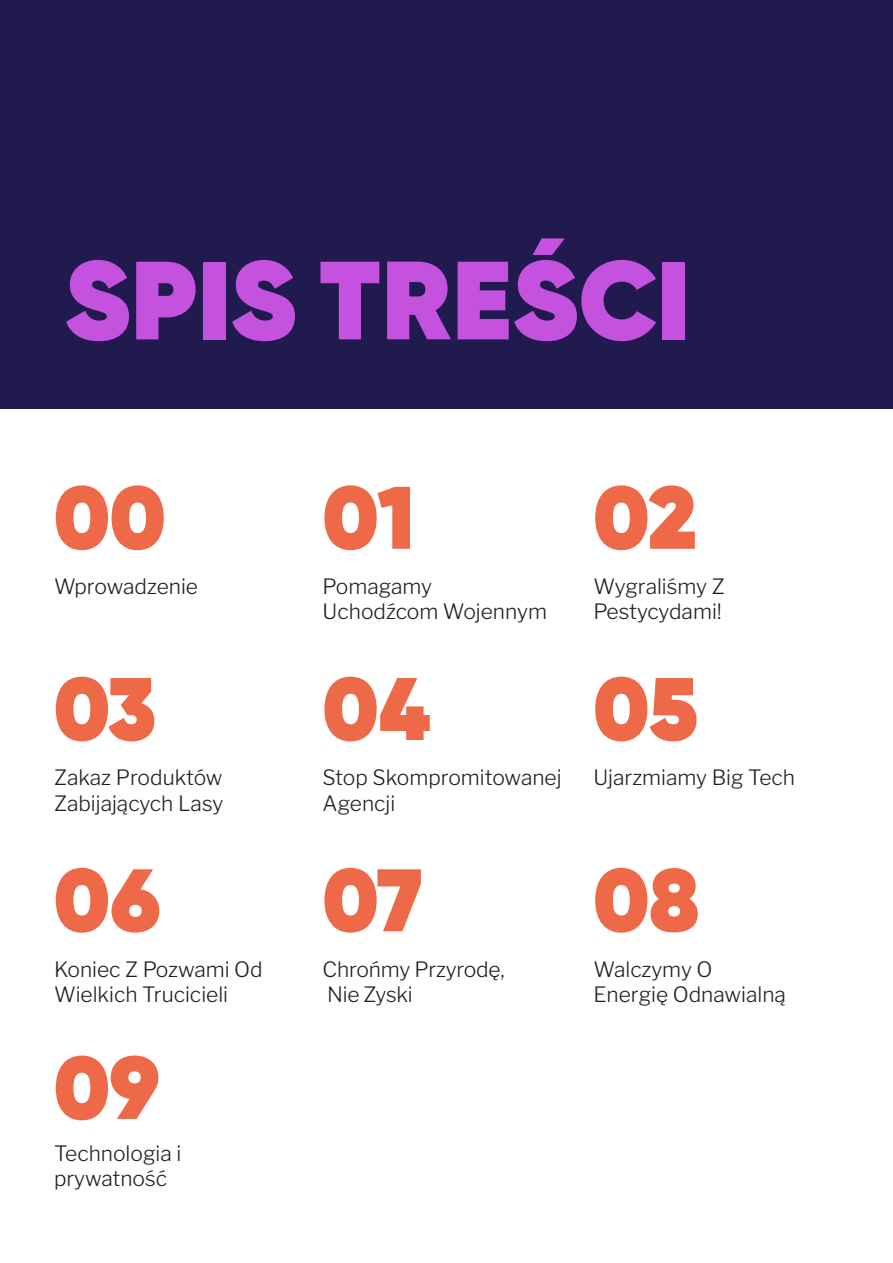
<style>
.page{position:relative;width:893px;height:1263px;background:#fff}
.page>*{position:absolute;margin:0;border:0;box-sizing:border-box;transform-origin:0 0}
.t1{font:800 111px "Gilroy";letter-spacing:.005em;color:#c452de}
.t2{font:800 88.5px/191.2px "Gilroy";color:#ed6947;text-align:justify}
.t3{font:100 21px/25.2px "Libre Franklin";color:#231f20}
</style>
<div class="page">
<div style="left:0;top:0;width:893px;height:408px;background:#211a4f"></div>
<h1 class="t1" style="left:65px;top:229px;width:627px">SPIS TREŚCI</h1>
<h2 class="t2" style="left:54px;top:422px;width:113px;line-height:190.1px">00<br>03<br>06<br>09</h2>
<p class="t3" style="left:54px;top:572px;width:146px">Wprowadzenie</p>
<p class="t3" style="left:54px;top:763px;width:171px">Zakaz Produktów<br>Zabijających Lasy</p>
<p class="t3" style="left:54px;top:954px;width:210px">Koniec Z Pozwami Od<br>Wielkich Trucicieli</p>
<p class="t3" style="left:54px;top:1139px;width:129px">Technologia i prywatność</p>
<h2 class="t2" style="left:323px;top:422px;width:109px;text-align:left">01<br>04<br>07</h2>
<h2 class="t2" style="left:593px;top:422px;width:107px">02<br>05<br>08</h2>
<p class="t3" style="left:593px;top:572px;width:133px">Wygraliśmy Z<br>Pestycydami!</p>
<p class="t3" style="left:323px;top:572px;width:226px">Pomagamy<br>Uchodźcom Wojennym</p>
<p class="t3" style="left:323px;top:763px;width:241px">Stop Skompromitowanej<br>Agencji</p>
<p class="t3" style="left:593px;top:763px;width:203px">Ujarzmiamy Big Tech</p>
<p class="t3" style="left:323px;top:954px;width:184px">Chrońmy Przyrodę,<br>Nie Zyski</p>
<p class="t3" style="left:593px;top:954px;width:194px">Walczymy O<br>Energię Odnawialną</p>
</div>
